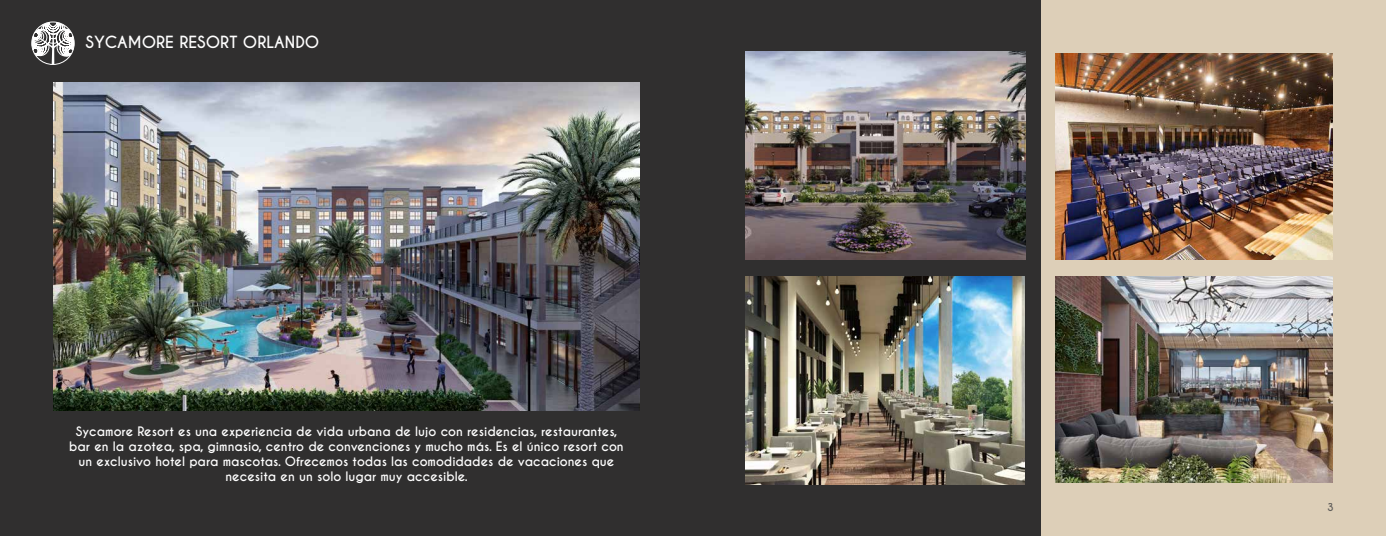
<style>
.page{position:relative;width:1386px;height:536px;background:#302f2f}
.page>*{position:absolute;margin:0;border:0;box-sizing:border-box;transform-origin:0 0}
.t1{font:700 15.75px "Caviar Dreams";color:#fff}
.t2{font:700 12.25px/14.7px "Caviar Dreams";color:#fff;text-align:center}
.t3{font:700 10.5px "Caviar Dreams";color:#3f4042}
</style>
<div class="page">
<div style="left:1042px;top:0;width:344px;height:536px;background:#ddcfb8"></div>
<img style="left:746px;top:52px;width:279px;height:207px">
<img style="left:745px;top:277px;width:280px;height:207px">
<img style="left:1056px;top:54px;width:277px;height:205px">
<img style="left:1056px;top:277px;width:277px;height:205px">
<img style="left:54px;top:82px;width:585px;height:328px">
<svg style="left:32px;top:22px;width:42px;height:42px"></svg>
<div style="left:31px;top:22px;width:43px;height:43px;border:1px solid #fff;border-radius:50%"></div>
<p class="t1" style="left:86px;top:33px;width:235px">SYCAMORE RESORT ORLANDO</p>
<p class="t2" style="left:69px;top:424px;width:556px">Sycamore Resort es una experiencia de vida urbana de lujo con residencias, restaurantes, bar en la azotea, spa, gimnasio, centro de convenciones y mucho más. Es el único resort con un exclusivo hotel para mascotas. Ofrecemos todas las comodidades de vacaciones que necesita en un solo lugar muy accesible.</p>
<p class="t3" style="left:1327px;top:501px;width:8px">3</p>
</div>
